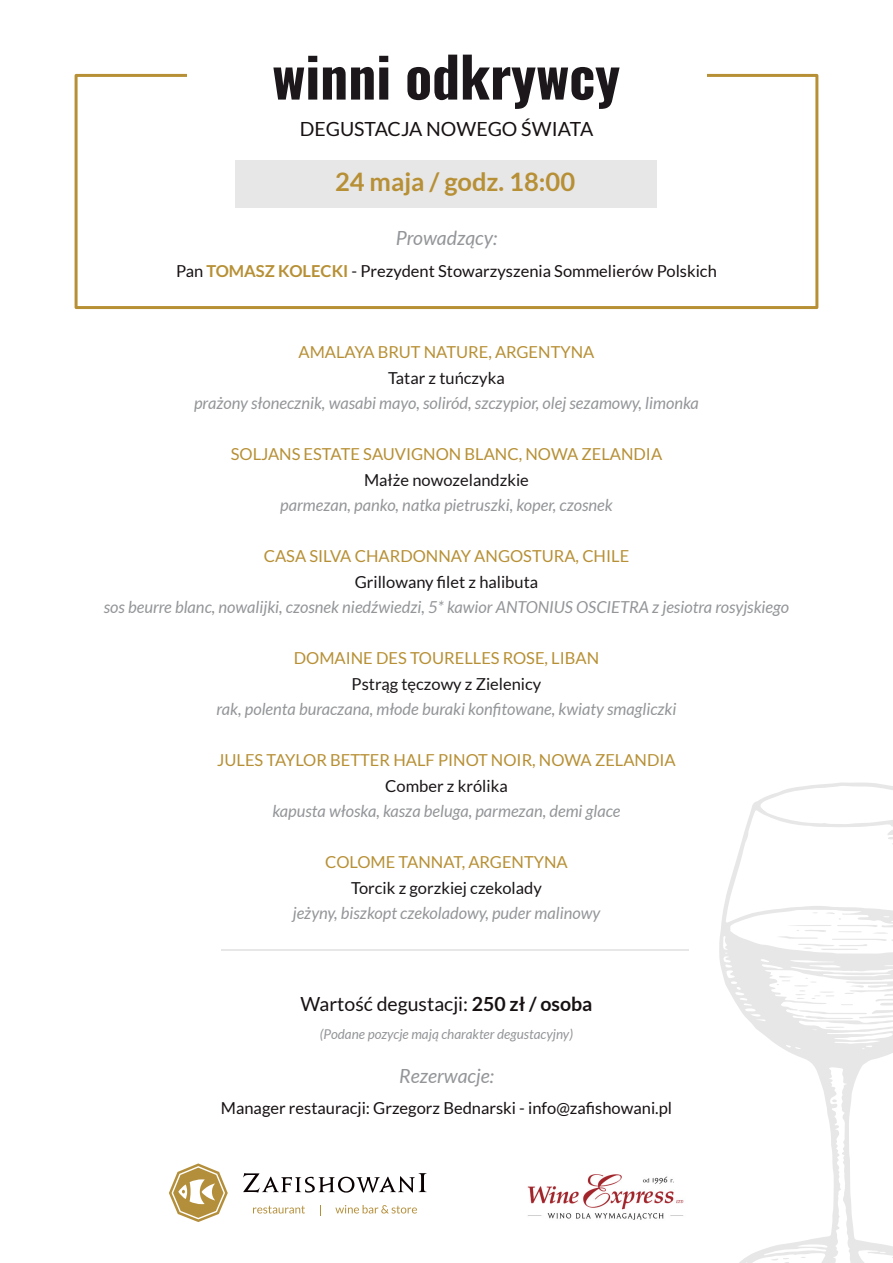
<style>
.page{position:relative;width:893px;height:1263px;background:#fff}
.page>*{position:absolute;margin:0;border:0;box-sizing:border-box;transform-origin:0 0}
.t1{font:700 55.5px "Oswald";color:#1b171a}
.t2{font:700 25.5px "Lato";color:#b78f35}
.t3{font:19.5px "Lato";color:#171112}
.t4{font:italic 19.5px "Lato";color:#939598}
.t5{font:italic 16.5px "Lato";color:#939598}
.t6{font:16.5px "Lato";color:#b79035}
.t7{font:16.5px "Lato";color:#191518}
.t8{font:16.5px "Lato";color:#171112}
.t9{font:italic 13.5px "Lato";color:#939598}
.s1{font-weight:700;color:#b79035}
.s2{font-weight:700}
</style>
<div class="page">
<svg style="left:719px;top:782px;width:174px;height:481px"></svg>
<svg style="left:887px;top:823px;width:6px;height:22px"></svg>
<svg style="left:777px;top:912px;width:116px;height:38px"></svg>
<svg style="left:832px;top:1099px;width:5px;height:3px"></svg>
<svg style="left:771px;top:1258px;width:18px;height:5px"></svg>
<svg style="left:800px;top:1256px;width:6px;height:2px"></svg>
<svg style="left:776px;top:976px;width:91px;height:43px"></svg>
<svg style="left:826px;top:1027px;width:18px;height:1px"></svg>
<div style="left:75px;top:74px;width:743px;height:235px;border:3px solid #b79035"></div>
<div style="left:187px;top:0;width:519px;height:178px;background:#fff"></div>
<div style="left:236px;top:160px;width:421px;height:47px;background:#e7e7e8"></div>
<img style="left:527px;top:1174px;width:157px;height:46px">
<svg style="left:253px;top:1206px;width:52px;height:7px"></svg>
<svg style="left:335px;top:1205px;width:82px;height:8px"></svg>
<svg style="left:243px;top:1173px;width:183px;height:19px"></svg>
<svg style="left:169px;top:1163px;width:59px;height:59px"></svg>
<hr style="left:221px;top:949px;width:468px;height:2px;background:#e7e7e8">
<h1 class="t1" style="left:272px;top:33px;width:349px">winni odkrywcy</h1>
<p class="t3" style="left:300px;top:121px;width:295px">DEGUSTACJA NOWEGO ŚWIATA</p>
<h2 class="t2" style="left:335px;top:171px;width:242px">24 maja / godz. 18:00</h2>
<p class="t4" style="left:396px;top:230px;width:103px">Prowadzący:</p>
<p class="t8" style="left:176px;top:264px;width:542px">Pan <span class="s1">TOMASZ KOLECKI</span> - Prezydent Stowarzyszenia Sommelierów Polskich</p>
<p class="t6" style="left:298px;top:345px;width:298px">AMALAYA BRUT NATURE, ARGENTYNA</p>
<p class="t7" style="left:388px;top:370px;width:118px">Tatar z tuńczyka</p>
<p class="t5" style="left:194px;top:396px;width:506px">prażony słonecznik, wasabi mayo, soliród, szczypior, olej sezamowy, limonka</p>
<p class="t6" style="left:231px;top:447px;width:433px">SOLJANS ESTATE SAUVIGNON BLANC, NOWA ZELANDIA</p>
<p class="t7" style="left:364px;top:472px;width:166px">Małże nowozelandzkie</p>
<p class="t5" style="left:280px;top:498px;width:334px">parmezan, panko, natka pietruszki, koper, czosnek</p>
<p class="t6" style="left:264px;top:549px;width:367px">CASA SILVA CHARDONNAY ANGOSTURA, CHILE</p>
<p class="t7" style="left:355px;top:574px;width:185px">Grillowany filet z halibuta</p>
<p class="t5" style="left:104px;top:600px;width:687px">sos beurre blanc, nowalijki, czosnek niedźwiedzi, 5* kawior ANTONIUS OSCIETRA z jesiotra rosyjskiego</p>
<p class="t6" style="left:294px;top:651px;width:307px">DOMAINE DES TOURELLES ROSE, LIBAN</p>
<p class="t7" style="left:352px;top:676px;width:191px">Pstrąg tęczowy z Zielenicy</p>
<p class="t5" style="left:216px;top:702px;width:462px">rak, polenta buraczana, młode buraki konfitowane, kwiaty smagliczki</p>
<p class="t6" style="left:217px;top:753px;width:460px">JULES TAYLOR BETTER HALF PINOT NOIR, NOWA ZELANDIA</p>
<p class="t7" style="left:385px;top:778px;width:124px">Comber z królika</p>
<p class="t5" style="left:272px;top:804px;width:349px">kapusta włoska, kasza beluga, parmezan, demi glace</p>
<p class="t6" style="left:325px;top:855px;width:244px">COLOME TANNAT, ARGENTYNA</p>
<p class="t7" style="left:351px;top:880px;width:192px">Torcik z gorzkiej czekolady</p>
<p class="t5" style="left:293px;top:906px;width:309px">jeżyny, biszkopt czekoladowy, puder malinowy</p>
<p class="t3" style="left:300px;top:995px;width:294px">Wartość degustacji: <span class="s2">250 zł / osoba</span></p>
<p class="t9" style="left:320px;top:1028px;width:255px">(Podane pozycje mają charakter degustacyjny)</p>
<p class="t4" style="left:399px;top:1067px;width:96px">Rezerwacje:</p>
<p class="t8" style="left:221px;top:1101px;width:453px">Manager restauracji: Grzegorz Bednarski - info@zafishowani.pl</p>
</div>
